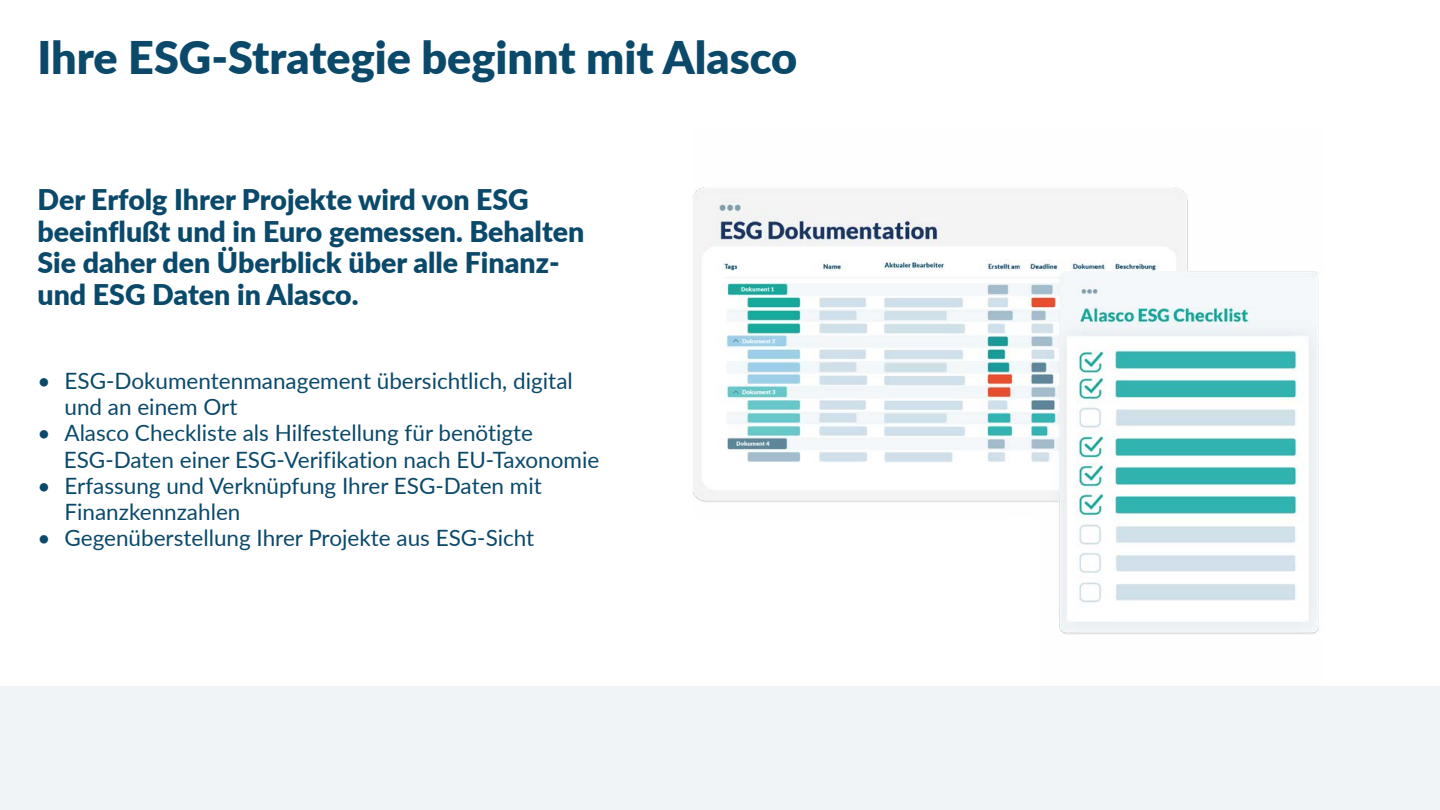
<style>
.page{position:relative;width:1440px;height:810px;background:#fff}
.page>*{position:absolute;margin:0;border:0;box-sizing:border-box;transform-origin:0 0}
.Headlines{font:900 45px "Lato";color:#0b496b}
.Headline_Fließtext{font:900 28.5px/31.5px "Lato";color:#0b496b}
.t1{font:22.5px/26.2px "Lato";color:#0b496b}
</style>
<div class="page">
<img style="left:693px;top:187px;width:632px;height:500px">
<div style="left:0;top:687px;width:1440px;height:123px;background:#f0f4f7"></div>
<p class="Headlines" style="left:38px;top:23px;width:761px">Ihre ESG-Strategie beginnt mit Alasco</p>
<p class="Headline_Fließtext" style="left:38px;top:183px;width:548px">Der Erfolg Ihrer Projekte wird von ESG beeinflußt und in Euro gemessen. Behalten Sie daher den Überblick über alle Finanz&shy;und ESG Daten in Alasco.</p>
<p class="t1" style="left:64px;top:367px;width:510px;text-indent:-27px">• ESG-Dokumentenmanagement übersichtlich, digital und an einem Ort</p>
<p class="t1" style="left:64px;top:419px;width:537px;text-indent:-26px">• Alasco Checkliste als Hilfestellung für benötigte<br>ESG-Daten einer ESG-Verifikation nach EU-Taxonomie</p>
<p class="t1" style="left:64px;top:472px;width:479px;text-indent:-27px">• Erfassung und Verknüpfung Ihrer ESG-Daten mit<br>Finanzkennzahlen</p>
<p class="t1" style="left:38px;top:524px;width:498px">• Gegenüberstellung Ihrer Projekte aus ESG-Sicht</p>
</div>
